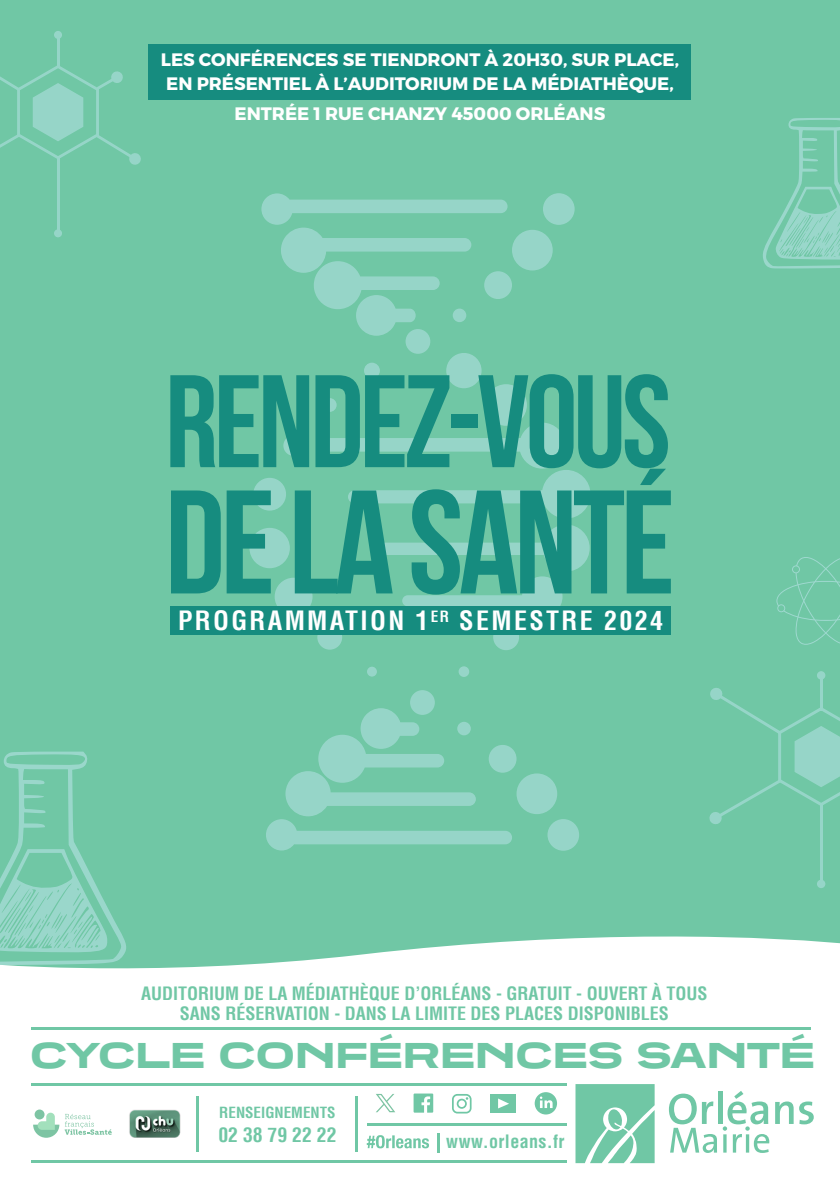
<style>
.page{position:relative;width:840px;height:1191px;background:#fff}
.page>*{position:absolute;margin:0;border:0;box-sizing:border-box;transform-origin:0 0}
.t1{font:700 147px "Bebas Neue";letter-spacing:-.03em;color:#168c7f}
.t2{font:700 131.4px "Bebas Neue";letter-spacing:-.03em;color:#168c7f}
.t3{font:37px "Tussilago Hv";color:#70c7a5}
.t4{font:700 condensed 26px "Helvetica LT";letter-spacing:.09em;color:#fff}
.t5{font:700 condensed 19.6px "Helvetica LT";color:#70c7a5}
.t6{font:700 18px/24px "Montserrat";color:#fff}
.t7{font:700 condensed 18px "Helvetica LT";color:#70c7a5}
.t8{font:700 condensed 18px "Helvetica";letter-spacing:.02em;color:#70c7a5}
.t9{font:700 condensed 15px "Helvetica LT";color:#70c7a5}
</style>
<div class="page">
<div style="left:0;top:0;width:839px;height:1191px;background:#70c7a5"></div>
<svg style="left:776px;top:557px;width:63px;height:88px"></svg>
<div style="left:149px;top:44px;width:541px;height:55px;background:#168c7f"></div>
<div style="left:0;top:936px;width:839px;height:255px;background:#fff"></div>
<hr style="left:31px;top:1083px;width:535px;height:2px;background:#70c7a5">
<hr style="left:31px;top:1027px;width:779px;height:3px;background:#70c7a5">
<hr style="left:31px;top:1160px;width:535px;height:3px;background:#70c7a5">
<hr style="left:355px;top:1096px;width:3px;height:55px;background:#70c7a5">
<hr style="left:196px;top:1096px;width:3px;height:55px;background:#70c7a5">
<hr style="left:367px;top:1123px;width:199px;height:2px;background:#70c7a5">
<svg style="left:366px;top:1135px;width:63px;height:13px"></svg>
<svg style="left:575px;top:1084px;width:79px;height:79px"></svg>
<div style="left:717px;top:1091px;width:5px;height:33px;background:#70c7a5"></div>
<svg style="left:774px;top:1101px;width:39px;height:23px"></svg>
<svg style="left:668px;top:1093px;width:48px;height:60px"></svg>
<svg style="left:722px;top:1090px;width:46px;height:63px"></svg>
<div style="left:35px;top:1109px;width:9px;height:10px;background:#7dc4a3;border-radius:50%"></div>
<svg style="left:33px;top:1112px;width:26px;height:25px"></svg>
<svg style="left:65px;top:1113px;width:47px;height:21px"></svg>
<img style="left:125px;top:1106px;width:62px;height:35px">
<svg style="left:413px;top:1093px;width:20px;height:19px"></svg>
<svg style="left:451px;top:1094px;width:20px;height:19px"></svg>
<div style="left:489px;top:1094px;width:26px;height:18px;background:#70c7a5"></div>
<svg style="left:498px;top:1098px;width:11px;height:10px"></svg>
<div style="left:534px;top:1092px;width:22px;height:22px;background:#70c7a5;border-radius:50%"></div>
<svg style="left:540px;top:1096px;width:12px;height:12px"></svg>
<svg style="left:375px;top:1093px;width:20px;height:19px"></svg>
<hr style="left:437px;top:1133px;width:2px;height:20px;background:#70c7a5">
<div style="left:542px;top:193px;width:32px;height:32px;background:#96d5c8;border-radius:50%"></div>
<div style="left:511px;top:230px;width:41px;height:40px;background:#96d5c8;border-radius:50%"></div>
<div style="left:484px;top:271px;width:27px;height:28px;background:#96d5c8;border-radius:50%"></div>
<svg style="left:367px;top:666px;width:10px;height:10px"></svg>
<div style="left:317px;top:625px;width:25px;height:24px;background:#96d5c8;border-radius:50%"></div>
<div style="left:274px;top:577px;width:38px;height:38px;background:#96d5c8;border-radius:50%"></div>
<div style="left:249px;top:528px;width:41px;height:40px;background:#96d5c8;border-radius:50%"></div>
<div style="left:253px;top:478px;width:33px;height:32px;background:#96d5c8;border-radius:50%"></div>
<div style="left:283px;top:435px;width:20px;height:21px;background:#96d5c8;border-radius:50%"></div>
<div style="left:323px;top:398px;width:13px;height:14px;background:#96d5c8;border-radius:50%"></div>
<div style="left:364px;top:363px;width:15px;height:15px;background:#96d5c8;border-radius:50%"></div>
<div style="left:405px;top:329px;width:25px;height:25px;background:#96d5c8;border-radius:50%"></div>
<div style="left:446px;top:353px;width:35px;height:35px;background:#96d5c8;border-radius:50%"></div>
<div style="left:485px;top:384px;width:41px;height:42px;background:#96d5c8;border-radius:50%"></div>
<svg style="left:371px;top:524px;width:218px;height:82px"></svg>
<div style="left:493px;top:624px;width:25px;height:26px;background:#96d5c8;border-radius:50%"></div>
<div style="left:458px;top:666px;width:11px;height:11px;background:#96d5c8;border-radius:50%"></div>
<svg style="left:321px;top:422px;width:269px;height:96px"></svg>
<svg style="left:261px;top:193px;width:246px;height:143px"></svg>
<div style="left:547px;top:819px;width:32px;height:31px;background:#96d5c8;border-radius:50%"></div>
<div style="left:516px;top:773px;width:41px;height:41px;background:#96d5c8;border-radius:50%"></div>
<div style="left:488px;top:745px;width:28px;height:27px;background:#96d5c8;border-radius:50%"></div>
<div style="left:410px;top:690px;width:24px;height:25px;background:#96d5c8;border-radius:50%"></div>
<svg style="left:266px;top:708px;width:246px;height:142px"></svg>
<div style="left:170px;top:606px;width:499px;height:29px;background:#168c7f"></div>
<hr style="left:819px;top:675px;width:3px;height:35px;background:#bee5ec">
<svg style="left:816px;top:671px;width:8px;height:8px"></svg>
<hr style="left:819px;top:805px;width:3px;height:79px;background:#bee5ec">
<svg style="left:816px;top:879px;width:8px;height:9px"></svg>
<svg style="left:709px;top:687px;width:130px;height:138px"></svg>
<hr style="left:57px;top:35px;width:2px;height:33px;background:#bee5ec">
<div style="left:54px;top:31px;width:8px;height:8px;background:#96d5c8;border-radius:50%"></div>
<hr style="left:57px;top:158px;width:2px;height:75px;background:#bee5ec">
<div style="left:54px;top:229px;width:8px;height:8px;background:#96d5c8;border-radius:50%"></div>
<svg style="left:0;top:51px;width:141px;height:121px"></svg>
<svg style="left:763px;top:118px;width:76px;height:151px"></svg>
<svg style="left:0;top:751px;width:128px;height:214px"></svg>
<p class="t6" style="left:161px;top:48px;width:519px">LES CONFÉRENCES SE TIENDRONT À 20H30, SUR PLACE,<br>EN PRÉSENTIEL À L’AUDITORIUM DE LA MÉDIATHÈQUE,</p>
<p class="t6" style="left:234px;top:102px;width:372px">ENTRÉE 1 RUE CHANZY 45000 ORLÉANS</p>
<p class="t2" style="left:165px;top:350px;width:507px">RENDEZ-VOUS</p>
<p class="t1" style="left:165px;top:462px;width:511px">DE LA SANTÉ</p>
<p class="t4" style="left:178px;top:604px;width:486px">PROGRAMMATION 1<sup>ER</sup> SEMESTRE 2024</p>
<p class="t7" style="left:141px;top:982px;width:567px">AUDITORIUM DE LA MÉDIATHÈQUE D’ORLÉANS - GRATUIT - OUVERT À TOUS</p>
<p class="t7" style="left:180px;top:1002px;width:490px">SANS RÉSERVATION - DANS LA LIMITE DES PLACES DISPONIBLES</p>
<p class="t3" style="left:30px;top:1031px;width:785px">CYCLE CONFÉRENCES SANTÉ</p>
<p class="t9" style="left:219px;top:1103px;width:118px">RENSEIGNEMENTS</p>
<p class="t5" style="left:218px;top:1122px;width:120px">02 38 79 22 22</p>
<p class="t8" style="left:446px;top:1130px;width:120px">www.orleans.fr</p>
</div>
